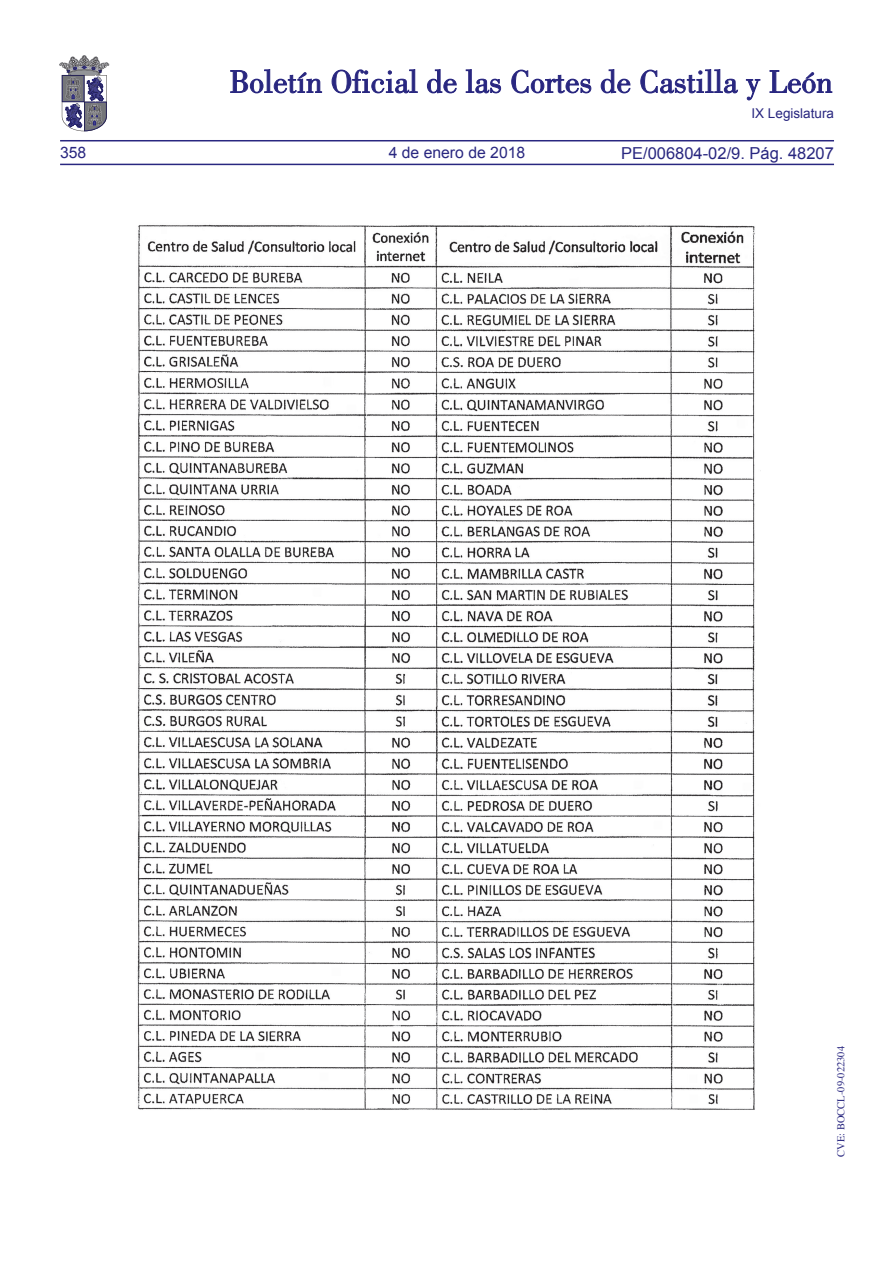
<style>
.page{position:relative;width:893px;height:1263px;background:#fff}
.page>*{position:absolute;margin:0;border:0;box-sizing:border-box;transform-origin:0 0}
.t1{font:16.5px "Arial";color:#292780}
.t2{font:15.75px "Arial";color:#292780}
.t3{font:13.5px "Arial";color:#292780}
.t4{font:10.5px "Times";color:#292780}
</style>
<div class="page">
<hr style="left:60px;top:164px;width:774px;height:1px;background:#292780">
<hr style="left:60px;top:140px;width:774px;height:1px;background:#292780">
<svg style="left:230px;top:69px;width:92px;height:24px"></svg>
<svg style="left:332px;top:69px;width:86px;height:24px"></svg>
<svg style="left:427px;top:69px;width:30px;height:24px"></svg>
<svg style="left:466px;top:69px;width:35px;height:24px"></svg>
<svg style="left:511px;top:70px;width:80px;height:23px"></svg>
<svg style="left:601px;top:69px;width:29px;height:24px"></svg>
<svg style="left:640px;top:69px;width:98px;height:24px"></svg>
<svg style="left:746px;top:79px;width:14px;height:21px"></svg>
<svg style="left:770px;top:70px;width:62px;height:23px"></svg>
<svg style="left:60px;top:55px;width:49px;height:76px"></svg>
<img style="left:137px;top:224px;width:624px;height:886px">
<p class="t2" style="left:60px;top:142px;width:28px">358</p>
<p class="t2" style="left:389px;top:142px;width:138px">4 de enero de 2018</p>
<p class="t3" style="left:751px;top:105px;width:84px">IX Legislatura</p>
<p class="t1" style="left:621px;top:142px;width:214px">PE/006804-02/9. Pág. 48207</p>
<p class="t4" style="left:831px;top:1157px;width:112px;rotate:-90deg">CVE: BOCCL-09-022304</p>
</div>
